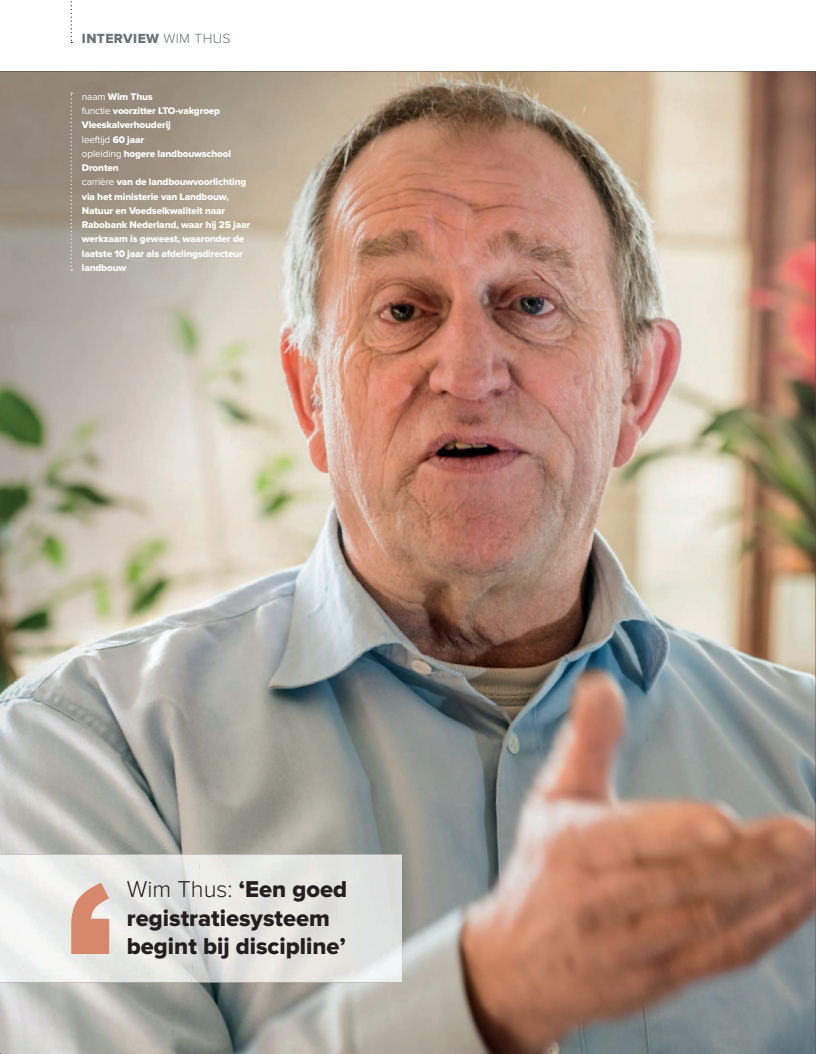
<style>
.page{position:relative;width:816px;height:1054px;background:#fff}
.page>*{position:absolute;margin:0;border:0;box-sizing:border-box;transform-origin:0 0}
.t1{font:23.75px/28.5px "Proxima Nova Extrabld";color:#231f20}
.t2{font:300 23.75px "Proxima Nova";color:#231f20}
.t3{font:13.75px "Proxima Nova Extrabld";color:#687575}
.t4{font:10px/14.2px "Proxima Nova Extrabld";letter-spacing:-.015em;color:#fff}
.t5{font:10px "Proxima Nova";letter-spacing:-.015em;color:#fff}
.s1{font-family:"Proxima Nova";font-weight:300}
.s2{font-family:"Proxima Nova"}
.s3{font-family:"Proxima Nova Extrabld"}
.s4{font-family:"Proxima Nova Extrabld";font-weight:400}
</style>
<div class="page">
<img style="left:0;top:71px;width:815px;height:982px">
<img style="left:0;top:854px;width:191px;height:128px">
<img style="left:191px;top:854px;width:211px;height:128px">
<svg style="left:71px;top:882px;width:38px;height:71px;background:#dca08b"></svg>
<svg style="left:71px;top:93px;width:1px;height:178px"></svg>
<svg style="left:71px;top:1px;width:1px;height:42px"></svg>
<h2 class="t3" style="left:82px;top:31px;width:150px">INTERVIEW <span class="s1">WIM THUS</span></h2>
<p class="t4" style="left:82px;top:90px;width:140px"><span class="s2">naam</span> Wim Thus<br><span class="s2">functie</span> voorzitter LTO-vakgroep<br>Vleeskalverhouderij</p>
<p class="t5" style="left:82px;top:134px;width:64px">leeftijd <span class="s3">60 jaar</span></p>
<p class="t4" style="left:82px;top:147px;width:170px"><span class="s2">opleiding</span> hogere landbouwschool<br>Dronten<br><span class="s2">carrière</span> van de landbouwvoorlichting via het ministerie van Landbouw,<br>Natuur en Voedselkwaliteit naar<br>Rabobank Nederland, waar hij 25 jaar werkzaam is geweest, waaronder de laatste 10 jaar als afdelingsdirecteur landbouw</p>
<h1 class="t2" style="left:127px;top:875px;width:222px">Wim Thus: <span class="s4">‘Een goed</span></h1>
<h1 class="t1" style="left:127px;top:903px;width:220px">registratiesysteem begint bij discipline’</h1>
</div>
